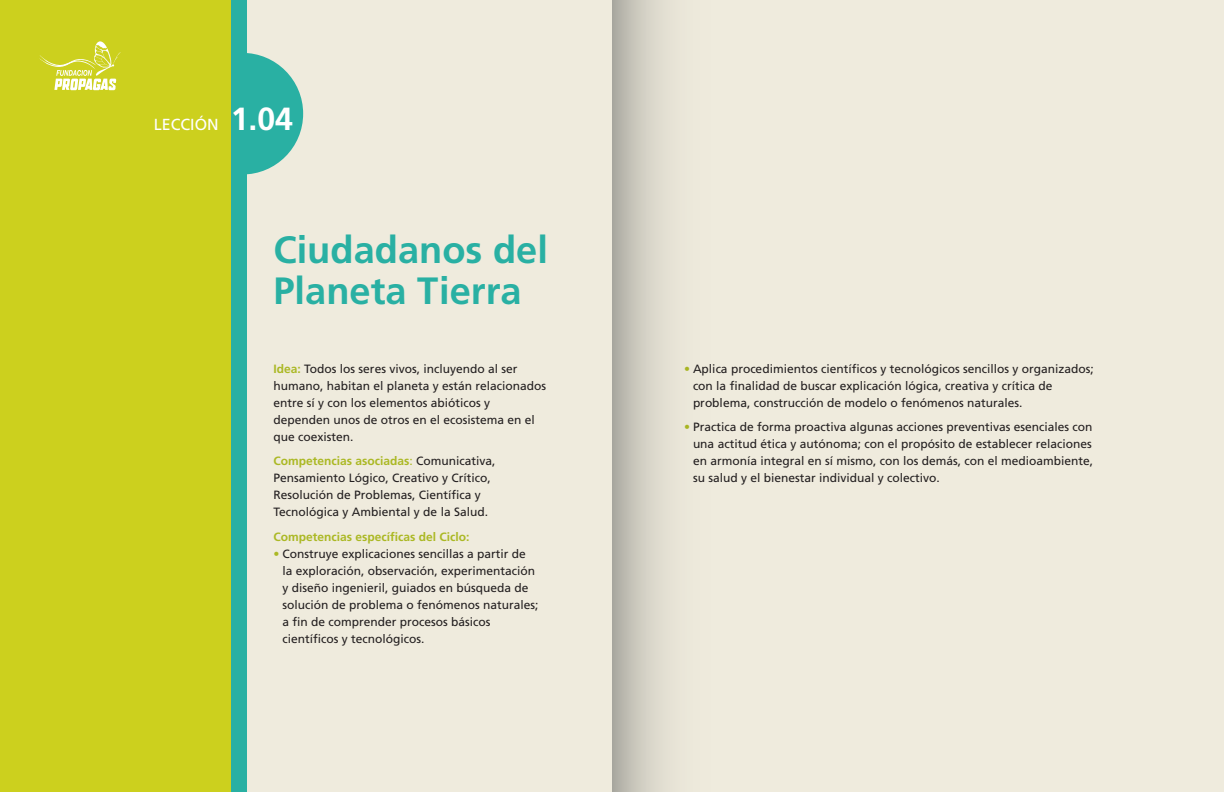
<style>
.page{position:relative;width:1224px;height:792px;background:#fff}
.page>*{position:absolute;margin:0;border:0;box-sizing:border-box;transform-origin:0 0}
.t1{font:700 38px/41px "Frutiger";color:#29b0a3}
.t2{font:16px "Frutiger";color:#fff}
.t3{font:12px/17px "Frutiger";color:#231f20}
.t4{font:700 12px "Frutiger";color:#abb824}
.s1{font-weight:700;font-size:32px}
.s2{font-weight:700;color:#abb824}
.s3{color:#abb824}
</style>
<div class="page">
<div style="left:239px;top:0;width:985px;height:792px;background:#efebdd"></div>
<div style="left:182px;top:53px;width:121px;height:121px;background:#29b0a3;border-radius:50%"></div>
<div style="left:229px;top:0;width:18px;height:792px;background:#29b0a3"></div>
<div style="left:0;top:0;width:230px;height:792px;background:#ccd01e"></div>
<svg style="left:39px;top:41px;width:82px;height:49px"></svg>
<svg style="left:612px;top:0;width:56px;height:792px"></svg>
<h2 class="t2" style="left:154px;top:115px;width:141px">LECCIÓN <span class="s1">1.04</span></h2>
<h1 class="t1" style="left:274px;top:229px;width:276px">Ciudadanos del<br>Planeta Tierra</h1>
<p class="t3" style="left:274px;top:360px;width:274px"><span class="s2">Idea:</span> Todos los seres vivos, incluyendo al ser humano, habitan el planeta y están relacionados entre sí y con los elementos abióticos y dependen unos de otros en el ecosistema en el que coexisten.</p>
<p class="t3" style="left:274px;top:453px;width:224px"><span class="s2">Competencias asociadas</span><span class="s3">:</span> Comunicativa, Pensamiento Lógico, Creativo y Crítico, Resolución de Problemas, Científica y Tecnológica y Ambiental y de la Salud.</p>
<p class="t4" style="left:274px;top:529px;width:198px">Competencias específicas del Ciclo:</p>
<p class="t3" style="left:283px;top:545px;width:258px;text-indent:-9px"><span class="s3">•</span> Construye explicaciones sencillas a partir de la exploración, observación, experimentación y diseño ingenieril, guiados en búsqueda de solución de problema o fenómenos naturales; a fin de comprender procesos básicos científicos y tecnológicos.</p>
<p class="t3" style="left:693px;top:360px;width:402px;text-indent:-9px"><span class="s3">•</span> Aplica procedimientos científicos y tecnológicos sencillos y organizados; con la finalidad de buscar explicación lógica, creativa y crítica de problema, construcción de modelo o fenómenos naturales.</p>
<p class="t3" style="left:693px;top:419px;width:402px;text-align:justify;text-indent:-9px"><span class="s3">•</span> Practica de forma proactiva algunas acciones preventivas esenciales con una actitud ética y autónoma; con el propósito de establecer relaciones en armonía integral en sí mismo, con los demás, con el medioambiente, su salud y el bienestar individual y colectivo.</p>
</div>
